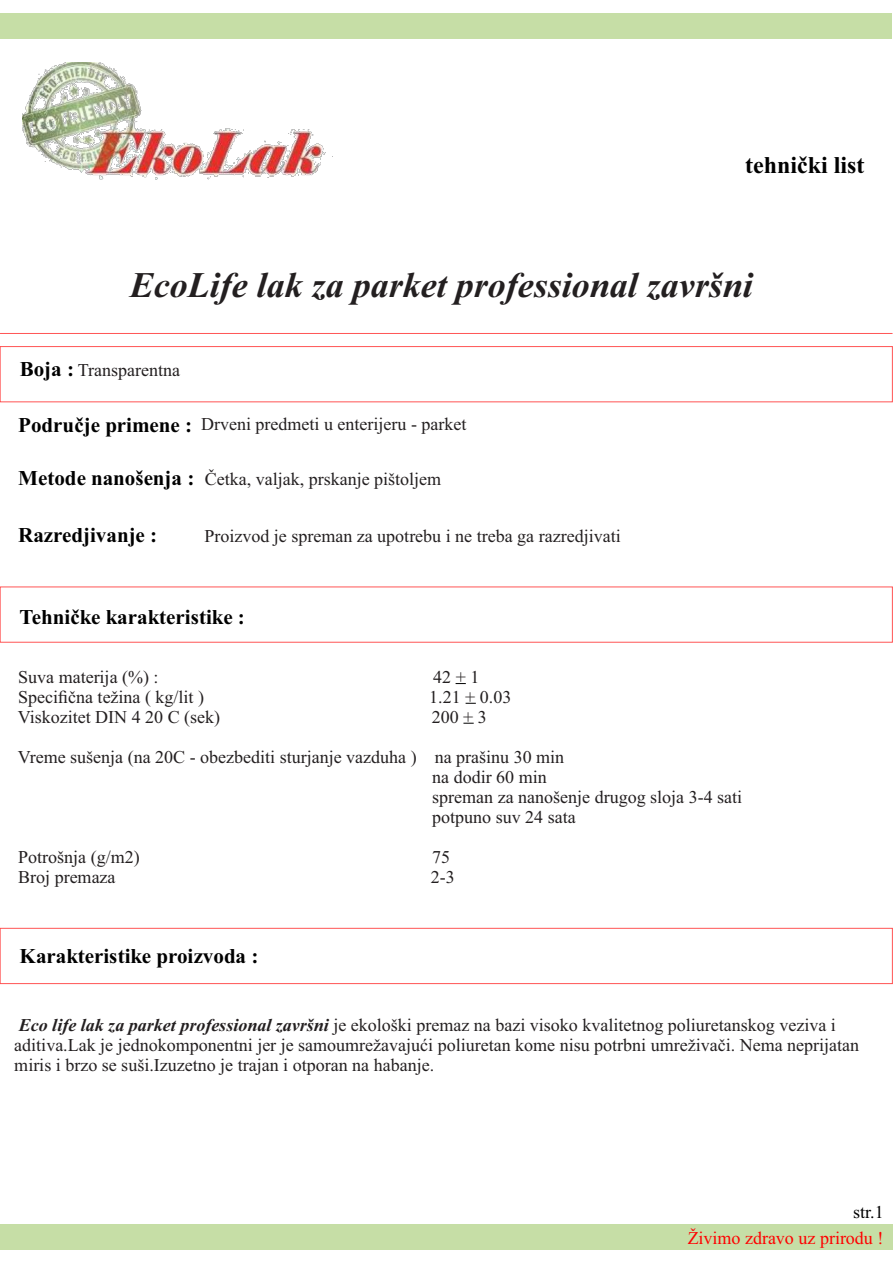
<style>
.page{position:relative;width:893px;height:1263px;background:#fff}
.page>*{position:absolute;margin:0;border:0;box-sizing:border-box;transform-origin:0 0}
.t1{font:italic 700 36px "Times New Roman";color:#231f20}
.t2{font:700 24px "Times New Roman";color:#000}
.t3{font:700 21px "Times New Roman";color:#000}
.t4{font:18px/20px "Times New Roman";color:#231f20}
.t5{font:18px "Times New Roman";color:#f00}
.t6{font:18px "Times New Roman";color:#000}
.s1{font-weight:700;font-style:italic}
</style>
<div class="page">
<div style="left:0;top:1224px;width:892px;height:26px;background:#c6dea6"></div>
<img style="left:23px;top:62px;width:310px;height:118px">
<hr style="left:0;top:333px;width:892px;height:1px;background:#ff5454">
<div style="left:0;top:13px;width:892px;height:25px;background:#c6dea6"></div>
<div style="left:0;top:346px;width:893px;height:56px;border:1px solid #ff5454"></div>
<div style="left:0;top:928px;width:893px;height:56px;border:1px solid #ff5454"></div>
<h2 class="t2" style="left:745px;top:156px;width:121px">tehnički list</h2>
<h1 class="t1" style="left:130px;top:273px;width:625px">EcoLife lak za parket professional završni</h1>
<p class="t3" style="left:20px;top:362px;width:56px">Boja :</p>
<p class="t3" style="left:18px;top:418px;width:175px">Područje primene :</p>
<p class="t3" style="left:18px;top:471px;width:178px">Metode nanošenja :</p>
<p class="t3" style="left:18px;top:527px;width:140px">Razredjivanje :</p>
<p class="t4" style="left:204px;top:527px;width:418px">Proizvod je spreman za upotrebu i ne treba ga razredjivati</p>
<p class="t4" style="left:78px;top:361px;width:104px">Transparentna</p>
<p class="t4" style="left:201px;top:415px;width:267px">Drveni predmeti u enterijeru - parket</p>
<p class="t4" style="left:205px;top:471px;width:238px">Četka, valjak, prskanje pištoljem</p>
<p class="t3" style="left:20px;top:609px;width:227px">Tehničke karakteristike :</p>
<p class="t4" style="left:18px;top:669px;width:142px">Suva materija (%) :</p>
<p class="t4" style="left:433px;top:669px;width:48px">42 + 1</p>
<p class="t4" style="left:18px;top:689px;width:187px">Specifična težina ( kg/lit )</p>
<p class="t4" style="left:429px;top:689px;width:84px">1.21 + 0.03</p>
<p class="t4" style="left:18px;top:709px;width:204px">Viskozitet DIN 4 20 C (sek)</p>
<p class="t4" style="left:432px;top:709px;width:57px">200 + 3</p>
<p class="t4" style="left:432px;top:749px;width:311px;text-indent:-414px">Vreme sušenja (na 20C - obezbediti sturjanje vazduha ) na prašinu 30 min<br>na dodir 60 min<br>spreman za nanošenje drugog sloja 3-4 sati potpuno suv 24 sata</p>
<p class="t4" style="left:18px;top:848px;width:123px">Potrošnja (g/m2)</p>
<p class="t4" style="left:432px;top:848px;width:19px">75</p>
<p class="t4" style="left:18px;top:868px;width:99px">Broj premaza</p>
<p class="t4" style="left:431px;top:868px;width:25px">2-3</p>
<p class="t3" style="left:20px;top:949px;width:240px">Karakteristike proizvoda :</p>
<p class="t4" style="left:14px;top:1017px;width:846px"><span class="s1">Eco life lak za parket professional završni</span> je ekološki premaz na bazi visoko kvalitetnog poliuretanskog veziva i aditiva.Lak je jednokomponentni jer je samoumrežavajući poliuretan kome nisu potrbni umreživači. Nema neprijatan miris i brzo se suši.Izuzetno je trajan i otporan na habanje.</p>
<p class="t6" style="left:853px;top:1206px;width:32px">str.1</p>
<p class="t5" style="left:688px;top:1231px;width:197px">Živimo zdravo uz prirodu !</p>
</div>
